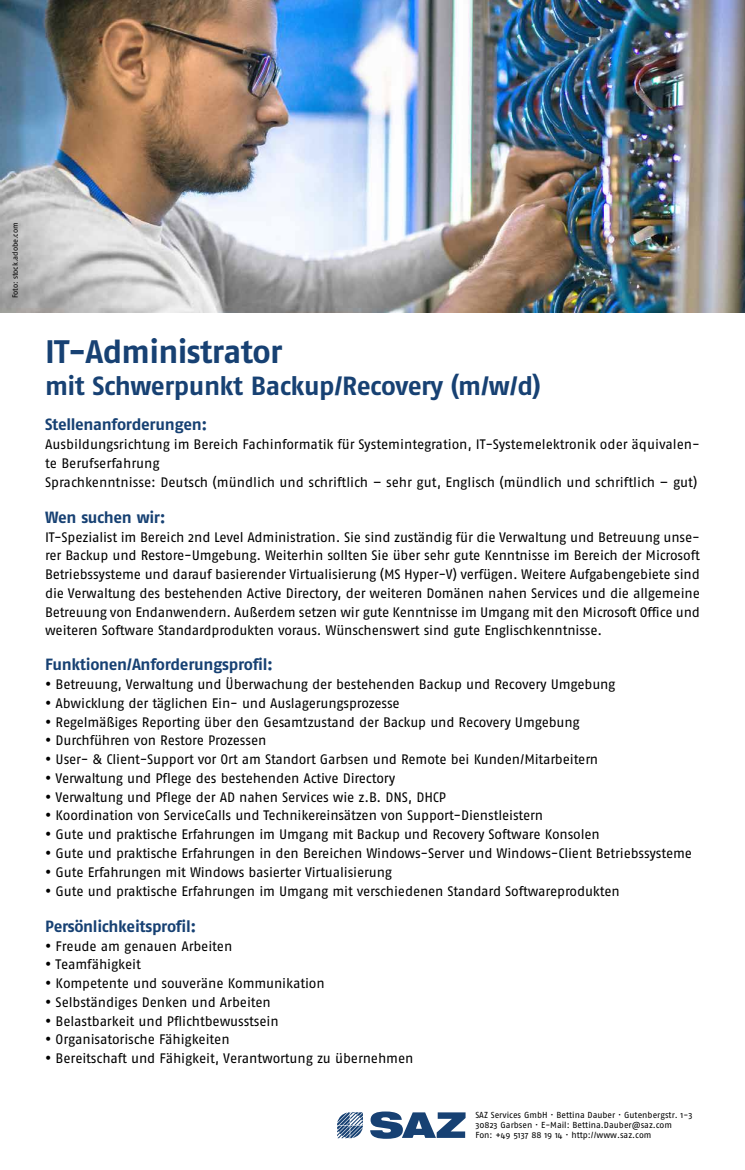
<style>
.page{position:relative;width:745px;height:1170px;background:#fff}
.page>*{position:absolute;margin:0;border:0;box-sizing:border-box;transform-origin:0 0}
.t1{font:700 32.5px "Fago OT";letter-spacing:-.02em;color:#174173}
.t2{font:700 26.25px "Fago OT";letter-spacing:-.02em;color:#174173}
.t3{font:700 16.25px "Fago OT";letter-spacing:-.02em;color:#174173}
.t4{font:13.75px/18.8px "Fago OT";letter-spacing:-.01em;color:#000}
.t5{font:8.75px/10px "Fago OT";color:#000}
.t6{font:7.5px "Fago OT";color:#000}
</style>
<div class="page">
<img style="left:0;top:0;width:744px;height:312px">
<svg style="left:370px;top:1111px;width:95px;height:27px"></svg>
<svg style="left:337px;top:1112px;width:26px;height:26px"></svg>
<p class="t6" style="left:11px;top:298px;width:77px;rotate:-90deg">Foto: stock.adobe.com</p>
<h1 class="t1" style="left:45px;top:332px;width:239px">IT-Administrator</h1>
<h2 class="t2" style="left:45px;top:370px;width:497px">mit Schwerpunkt Backup/Recovery (m/w/d)</h2>
<p class="t3" style="left:45px;top:415px;width:164px">Stellenanforderungen:</p>
<p class="t4" style="left:45px;top:435px;width:656px">Ausbildungsrichtung im Bereich Fachinformatik für Systemintegration, IT-Systemelektronik oder äquivalen&shy;te Berufserfahrung<br>Sprachkenntnisse: Deutsch (mündlich und schriftlich – sehr gut, Englisch (mündlich und schriftlich – gut)</p>
<p class="t3" style="left:45px;top:507px;width:122px">Wen suchen wir:</p>
<p class="t4" style="left:45px;top:527px;width:656px;text-align:justify">IT-Spezialist im Bereich 2nd Level Administration. Sie sind zuständig für die Verwaltung und Betreuung unse&shy;rer Backup und Restore-Umgebung. Weiterhin sollten Sie über sehr gute Kenntnisse im Bereich der Microsoft Betriebssysteme und darauf basierender Virtualisierung (MS Hyper-V) verfügen. Weitere Aufgabengebiete sind die Verwaltung des bestehenden Active Directory, der weiteren Domänen nahen Services und die allgemeine Betreuung von Endanwendern. Außerdem setzen wir gute Kenntnisse im Umgang mit den Microsoft Office und weiteren Software Standardprodukten voraus. Wünschenswert sind gute Englischkenntnisse.</p>
<p class="t3" style="left:45px;top:655px;width:229px">Funktionen/Anforderungsprofil:</p>
<p class="t4" style="left:45px;top:675px;width:571px">• Betreuung, Verwaltung und Überwachung der bestehenden Backup und Recovery Umgebung</p>
<p class="t4" style="left:45px;top:693px;width:356px">• Abwicklung der täglichen Ein- und Auslagerungsprozesse</p>
<p class="t4" style="left:45px;top:712px;width:535px">• Regelmäßiges Reporting über den Gesamtzustand der Backup und Recovery Umgebung</p>
<p class="t4" style="left:45px;top:731px;width:223px">• Durchführen von Restore Prozessen</p>
<p class="t4" style="left:45px;top:750px;width:554px">• User- &amp; Client-Support vor Ort am Standort Garbsen und Remote bei Kunden/Mitarbeitern</p>
<p class="t4" style="left:45px;top:768px;width:351px">• Verwaltung und Pflege des bestehenden Active Directory</p>
<p class="t4" style="left:45px;top:787px;width:402px">• Verwaltung und Pflege der AD nahen Services wie z.B. DNS, DHCP</p>
<p class="t4" style="left:45px;top:806px;width:499px">• Koordination von ServiceCalls und Technikereinsätzen von Support-Dienstleistern</p>
<p class="t4" style="left:45px;top:825px;width:556px">• Gute und praktische Erfahrungen im Umgang mit Backup und Recovery Software Konsolen</p>
<p class="t4" style="left:45px;top:843px;width:648px">• Gute und praktische Erfahrungen in den Bereichen Windows-Server und Windows-Client Betriebssysteme</p>
<p class="t4" style="left:45px;top:862px;width:348px">• Gute Erfahrungen mit Windows basierter Virtualisierung</p>
<p class="t4" style="left:45px;top:881px;width:575px">• Gute und praktische Erfahrungen im Umgang mit verschiedenen Standard Softwareprodukten</p>
<p class="t3" style="left:45px;top:916px;width:153px">Persönlichkeitsprofil:</p>
<p class="t4" style="left:45px;top:936px;width:189px">• Freude am genauen Arbeiten</p>
<p class="t4" style="left:45px;top:955px;width:97px">• Teamfähigkeit</p>
<p class="t4" style="left:45px;top:973px;width:281px">• Kompetente und souveräne Kommunikation</p>
<p class="t4" style="left:45px;top:992px;width:227px">• Selbständiges Denken und Arbeiten</p>
<p class="t4" style="left:45px;top:1011px;width:235px">• Belastbarkeit und Pflichtbewusstsein</p>
<p class="t4" style="left:45px;top:1030px;width:186px">• Organisatorische Fähigkeiten</p>
<p class="t4" style="left:45px;top:1048px;width:369px">• Bereitschaft und Fähigkeit, Verantwortung zu übernehmen</p>
<p class="t5" style="left:475px;top:1110px;width:218px">SAZ Services GmbH · Bettina Dauber · Gutenbergstr. 1-3<br>30823 Garbsen · E-Mail: Bettina.Dauber@saz.com<br>Fon: +49 5137 88 19 14 · http://www.saz.com</p>
</div>
